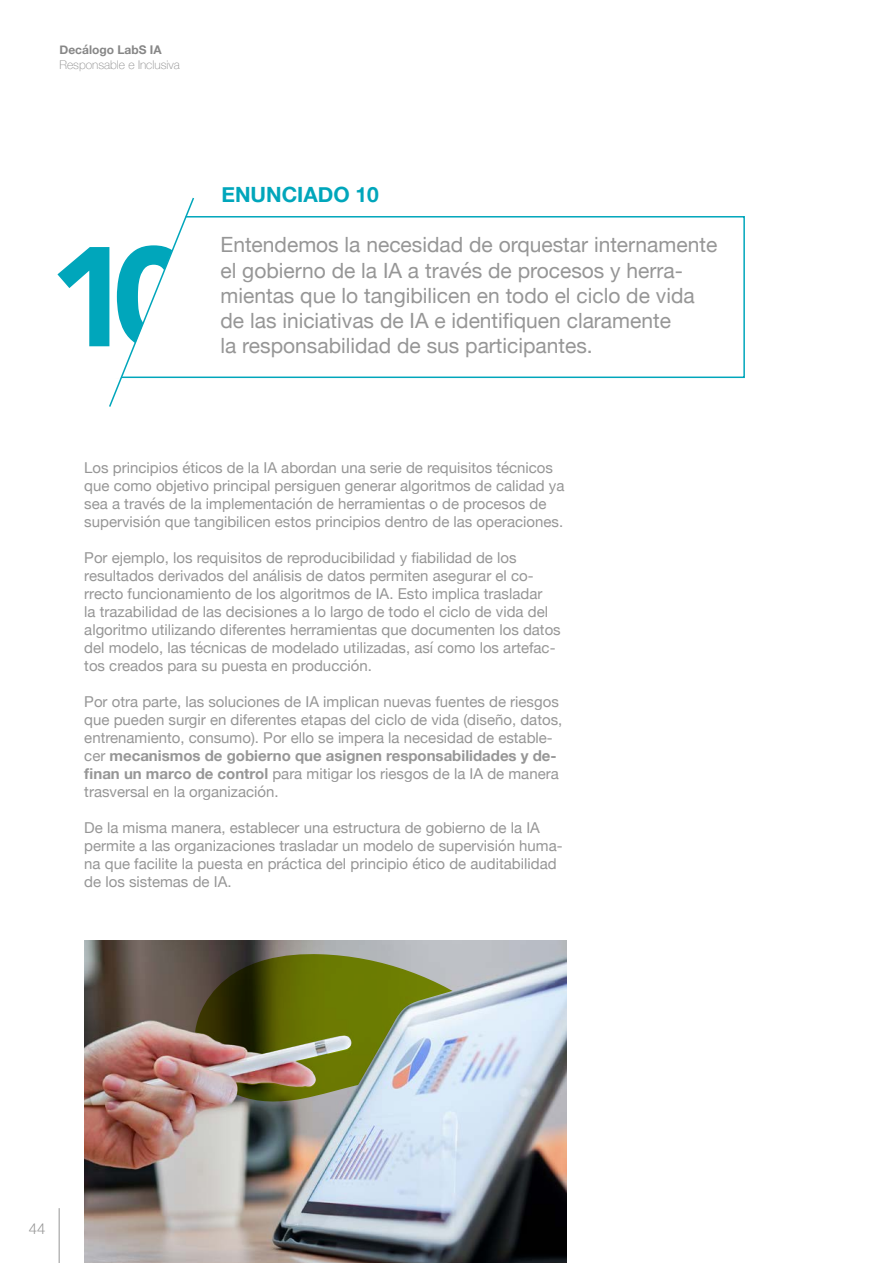
<style>
.page{position:relative;width:893px;height:1263px;background:#fff}
.page>*{position:absolute;margin:0;border:0;box-sizing:border-box;transform-origin:0 0}
.t1{font:900 140.1px "Avenir";color:#00a6bb}
.t2{font:21px/25.2px "Helvetica Neue";color:#969696}
.t3{font:700 21px "Helvetica Neue";color:#00a6bb}
.t4{font:15px/18px "Helvetica Neue";color:#969696}
.t5{font:300 15px "Helvetica Neue";color:#969696}
.t6{font:100 12px "Helvetica Neue";color:#878787}
.t7{font:700 12px "Helvetica Neue";color:#878787}
.s1{font-weight:700}
</style>
<div class="page">
<div style="left:84px;top:216px;width:661px;height:162px;border:2px solid #00a6bb"></div>
<svg style="left:84px;top:197px;width:121px;height:210px"></svg>
<img style="left:84px;top:941px;width:482px;height:322px">
<hr style="left:59px;top:1208px;width:1px;height:55px;background:#969696">
<img style="left:191px;top:954px;width:320px;height:149px">
<p class="t7" style="left:60px;top:41px;width:104px">Decálogo LabS IA</p>
<p class="t6" style="left:60px;top:55px;width:122px">Responsable e Inclusiva</p>
<h1 class="t1" style="left:49px;top:177px;width:148px">10</h1>
<h2 class="t3" style="left:221px;top:178px;width:159px">ENUNCIADO 10</h2>
<h2 class="t2" style="left:221px;top:234px;width:498px">Entendemos la necesidad de orquestar internamente el gobierno de la IA a través de procesos y herra&shy;mientas que lo tangibilicen en todo el ciclo de vida de las iniciativas de IA e identifiquen claramente</h2>
<h2 class="t2" style="left:221px;top:334px;width:374px">la responsabilidad de sus participantes.</h2>
<p class="t4" style="left:84px;top:460px;width:482px">Los principios éticos de la IA abordan una serie de requisitos técnicos que como objetivo principal persiguen generar algoritmos de calidad ya sea a través de la implementación de herramientas o de procesos de supervisión que tangibilicen estos principios dentro de las operaciones.</p>
<p class="t4" style="left:84px;top:550px;width:478px">Por ejemplo, los requisitos de reproducibilidad y fiabilidad de los resultados derivados del análisis de datos permiten asegurar el co&shy;rrecto funcionamiento de los algoritmos de IA. Esto implica trasladar<br>la trazabilidad de las decisiones a lo largo de todo el ciclo de vida del algoritmo utilizando diferentes herramientas que documenten los datos del modelo, las técnicas de modelado utilizadas, así como los artefac&shy;tos creados para su puesta en producción.</p>
<p class="t4" style="left:84px;top:694px;width:480px">Por otra parte, las soluciones de IA implican nuevas fuentes de riesgos que pueden surgir en diferentes etapas del ciclo de vida (diseño, datos, entrenamiento, consumo). Por ello se impera la necesidad de estable&shy;cer <span class="s1">mecanismos de gobierno que asignen responsabilidades y de&shy;finan un marco de control</span> para mitigar los riesgos de la IA de manera trasversal en la organización.</p>
<p class="t4" style="left:84px;top:820px;width:480px">De la misma manera, establecer una estructura de gobierno de la IA permite a las organizaciones trasladar un modelo de supervisión huma&shy;na que facilite la puesta en práctica del principio ético de auditabilidad de los sistemas de IA.</p>
<p class="t5" style="left:29px;top:1217px;width:18px">44</p>
</div>
